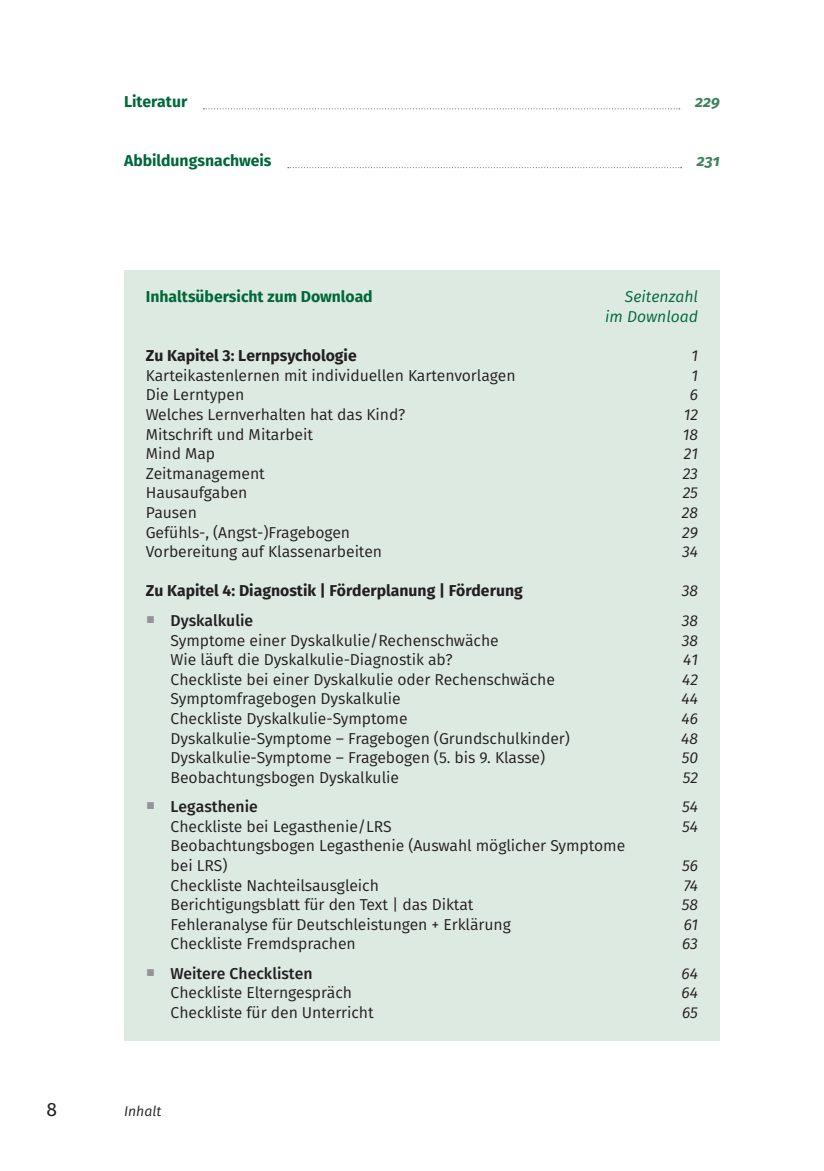
<style>
.page{position:relative;width:824px;height:1171px;background:#fff}
.page>*{position:absolute;margin:0;border:0;box-sizing:border-box;transform-origin:0 0}
.t1{font:19.25px "Fira Sans";color:#231f20}
.t2{font:15.75px/19.6px "Fira Sans";letter-spacing:-.005em;color:#231f20}
.t3{font:700 15.75px "Fira Sans";color:#231f20}
.t4{font:italic 15.75px "Fira Sans";letter-spacing:-.005em;color:#231f20}
.t5{font:700 15.75px "Fira Sans";color:#00673a}
.t6{font:500 15.75px "Fira Sans";color:#231f20}
.t7{font:italic 15.75px/19.6px "Fira Sans";color:#00673a;text-align:right}
.t8{font:italic 700 15.75px "Fira Sans";color:#3f835e}
.t9{font:italic 14px "Fira Sans";color:#231f20}
</style>
<div class="page">
<svg style="left:203px;top:108px;width:476px;height:1px"></svg>
<svg style="left:288px;top:167px;width:393px;height:1px"></svg>
<div style="left:124px;top:270px;width:595px;height:770px;background:#ddeae2"></div>
<p class="t5" style="left:124px;top:88px;width:65px">Literatur</p>
<p class="t8" style="left:695px;top:88px;width:26px">229</p>
<p class="t5" style="left:124px;top:147px;width:149px">Abbildungsnachweis</p>
<p class="t8" style="left:696px;top:147px;width:24px">231</p>
<p class="t5" style="left:146px;top:284px;width:228px">Inhaltsübersicht zum Download</p>
<p class="t7" style="left:605px;top:287px;width:94px">Seitenzahl im Download</p>
<p class="t3" style="left:146px;top:342px;width:212px">Zu Kapitel 3: Lernpsychologie</p>
<p class="t4" style="left:691px;top:344px;width:8px">1</p>
<p class="t2" style="left:146px;top:365px;width:371px">Karteikastenlernen mit individuellen Kartenvorlagen</p>
<p class="t4" style="left:691px;top:364px;width:8px">1</p>
<p class="t2" style="left:146px;top:385px;width:100px">Die Lerntypen</p>
<p class="t4" style="left:689px;top:383px;width:10px">6</p>
<p class="t2" style="left:146px;top:404px;width:261px">Welches Lernverhalten hat das Kind?</p>
<p class="t4" style="left:683px;top:403px;width:16px">12</p>
<p class="t2" style="left:146px;top:424px;width:169px">Mitschrift und Mitarbeit</p>
<p class="t4" style="left:682px;top:422px;width:17px">18</p>
<p class="t2" style="left:146px;top:444px;width:71px">Mind Map</p>
<p class="t4" style="left:683px;top:442px;width:16px">21</p>
<p class="t2" style="left:146px;top:463px;width:120px">Zeitmanagement</p>
<p class="t4" style="left:682px;top:462px;width:17px">23</p>
<p class="t2" style="left:146px;top:483px;width:103px">Hausaufgaben</p>
<p class="t4" style="left:682px;top:481px;width:17px">25</p>
<p class="t2" style="left:146px;top:502px;width:53px">Pausen</p>
<p class="t4" style="left:681px;top:501px;width:18px">28</p>
<p class="t2" style="left:146px;top:522px;width:206px">Gefühls-, (Angst-)Fragebogen</p>
<p class="t4" style="left:682px;top:520px;width:17px">29</p>
<p class="t2" style="left:146px;top:541px;width:238px">Vorbereitung auf Klassenarbeiten</p>
<p class="t4" style="left:682px;top:540px;width:17px">34</p>
<p class="t3" style="left:146px;top:578px;width:378px">Zu Kapitel 4: Diagnostik | Förderplanung | Förderung</p>
<p class="t4" style="left:681px;top:579px;width:18px">38</p>
<p class="t6" style="left:171px;top:608px;width:84px">Dyskalkulie</p>
<p class="t4" style="left:681px;top:609px;width:18px">38</p>
<p class="t2" style="left:171px;top:630px;width:329px">Symptome einer Dyskalkulie/Rechenschwäche</p>
<p class="t4" style="left:681px;top:628px;width:18px">38</p>
<p class="t2" style="left:171px;top:649px;width:283px">Wie läuft die Dyskalkulie-Diagnostik ab?</p>
<p class="t4" style="left:683px;top:648px;width:16px">41</p>
<p class="t2" style="left:171px;top:669px;width:386px">Checkliste bei einer Dyskalkulie oder Rechenschwäche</p>
<p class="t4" style="left:682px;top:667px;width:17px">42</p>
<p class="t2" style="left:171px;top:689px;width:231px">Symptomfragebogen Dyskalkulie</p>
<p class="t4" style="left:681px;top:687px;width:18px">44</p>
<p class="t2" style="left:171px;top:708px;width:238px">Checkliste Dyskalkulie-Symptome</p>
<p class="t4" style="left:681px;top:707px;width:18px">46</p>
<p class="t2" style="left:171px;top:728px;width:401px">Dyskalkulie-Symptome – Fragebogen (Grundschulkinder)</p>
<p class="t4" style="left:681px;top:726px;width:18px">48</p>
<p class="t2" style="left:171px;top:747px;width:376px">Dyskalkulie-Symptome – Fragebogen (5. bis 9. Klasse)</p>
<p class="t4" style="left:681px;top:746px;width:18px">50</p>
<p class="t2" style="left:171px;top:767px;width:230px">Beobachtungsbogen Dyskalkulie</p>
<p class="t4" style="left:682px;top:765px;width:17px">52</p>
<p class="t6" style="left:171px;top:794px;width:89px">Legasthenie</p>
<p class="t4" style="left:682px;top:795px;width:17px">54</p>
<p class="t2" style="left:171px;top:816px;width:222px">Checkliste bei Legasthenie/LRS</p>
<p class="t4" style="left:682px;top:814px;width:17px">54</p>
<p class="t2" style="left:171px;top:836px;width:456px">Beobachtungsbogen Legasthenie (Auswahl möglicher Symptome bei LRS)</p>
<p class="t4" style="left:682px;top:854px;width:17px">56</p>
<p class="t2" style="left:171px;top:875px;width:210px">Checkliste Nachteilsausgleich</p>
<p class="t4" style="left:683px;top:873px;width:16px">74</p>
<p class="t2" style="left:171px;top:894px;width:304px">Berichtigungsblatt für den Text | das Diktat</p>
<p class="t4" style="left:681px;top:893px;width:18px">58</p>
<p class="t2" style="left:171px;top:914px;width:342px">Fehleranalyse für Deutschleistungen + Erklärung</p>
<p class="t4" style="left:684px;top:912px;width:16px">61</p>
<p class="t2" style="left:171px;top:934px;width:187px">Checkliste Fremdsprachen</p>
<p class="t4" style="left:682px;top:932px;width:17px">63</p>
<p class="t6" style="left:171px;top:960px;width:143px">Weitere Checklisten</p>
<p class="t4" style="left:681px;top:961px;width:18px">64</p>
<p class="t2" style="left:171px;top:983px;width:183px">Checkliste Elterngespräch</p>
<p class="t4" style="left:681px;top:981px;width:18px">64</p>
<p class="t2" style="left:171px;top:1002px;width:204px">Checkliste für den Unterricht</p>
<p class="t4" style="left:682px;top:1001px;width:17px">65</p>
<p class="t1" style="left:47px;top:1095px;width:12px">8</p>
<p class="t9" style="left:124px;top:1101px;width:39px">Inhalt</p>
</div>
